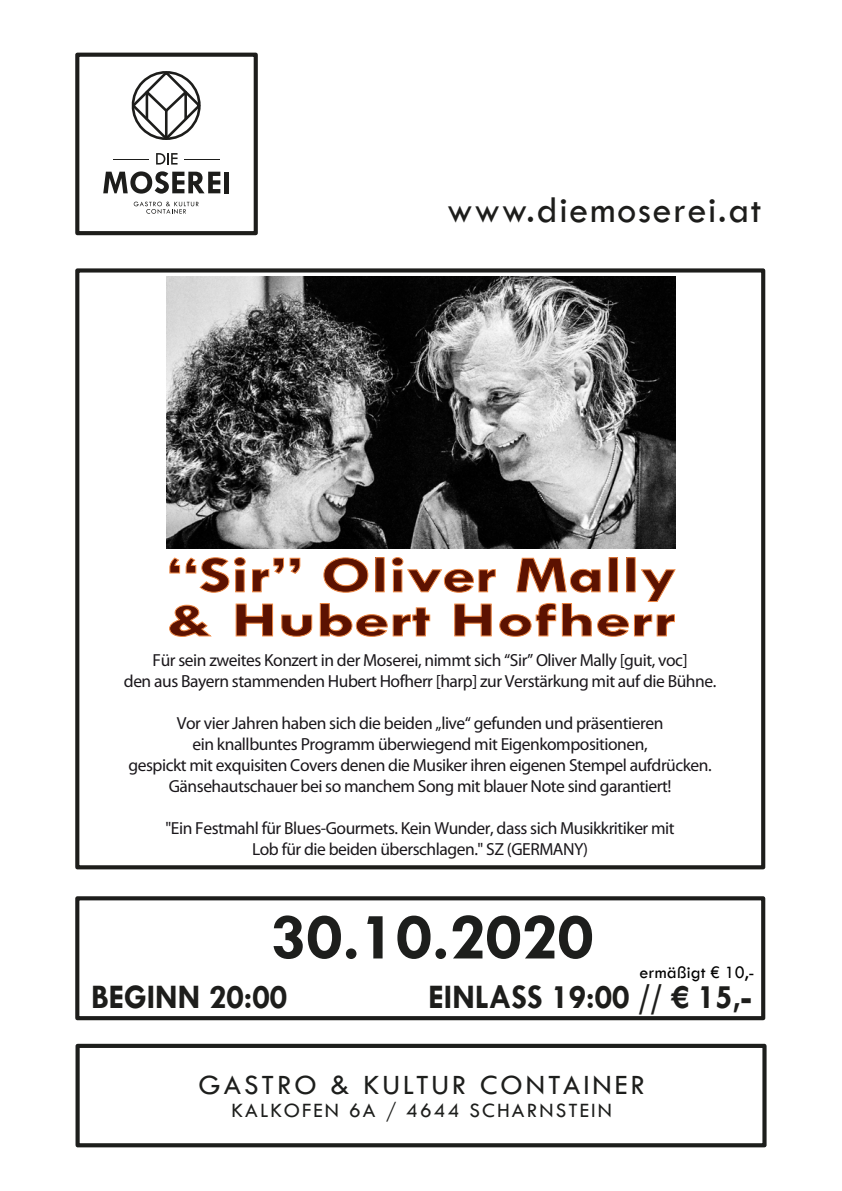
<style>
.page{position:relative;width:842px;height:1191px;background:#fff}
.page>*{position:absolute;margin:0;border:0;box-sizing:border-box;transform-origin:0 0}
.t1{font:700 67.8px "Tw Cen";color:#1d1e1c}
.t2{font:700 52.4px "Tw Cen";color:#5c1201;scale:1.3 1}
.t3{font:700 49.7px "Tw Cen";color:#5c1201;scale:1.46 1}
.t4{font:38.5px "Tw Cen";letter-spacing:.04em;color:#1d1d1b}
.t5{font:700 34.7px "Tw Cen";color:#1d1d1b;scale:.94 1}
.t6{font:28.9px "Tw Cen";letter-spacing:.1em;color:#1d1e1c}
.t7{font:21.2px "Tw Cen";letter-spacing:.1em;color:#1d1e1c}
.t8{font:18px "Tw Cen";color:#000}
.t9{font:17.5px/21px "Myriad Pro";letter-spacing:-.025em;color:#1a171b;text-align:center}
</style>
<div class="page">
<div style="left:75px;top:53px;width:183px;height:182px;border:4px solid #1d1d1b"></div>
<div style="left:75px;top:268px;width:690px;height:601px;border:4px solid #1d1d1b"></div>
<div style="left:75px;top:896px;width:690px;height:124px;border:4px solid #1d1d1b"></div>
<svg style="left:134px;top:202px;width:65px;height:12px"></svg>
<hr style="left:184px;top:159px;width:36px;height:1px;background:#1d1d1b">
<hr style="left:113px;top:159px;width:36px;height:1px;background:#1d1d1b">
<svg style="left:156px;top:153px;width:22px;height:12px"></svg>
<svg style="left:103px;top:171px;width:117px;height:23px"></svg>
<div style="left:224px;top:172px;width:5px;height:21px;background:#1d1d1b"></div>
<svg style="left:131px;top:71px;width:70px;height:69px"></svg>
<hr style="left:165px;top:111px;width:3px;height:28px;background:#1d1d1b">
<div style="left:76px;top:1043px;width:690px;height:104px;border:4px solid #1d1e1c"></div>
<svg style="left:169px;top:557px;width:77px;height:36px"></svg>
<svg style="left:252px;top:557px;width:49px;height:36px"></svg>
<svg style="left:169px;top:604px;width:43px;height:33px"></svg>
<svg style="left:235px;top:603px;width:39px;height:34px"></svg>
<svg style="left:281px;top:614px;width:32px;height:23px"></svg>
<svg style="left:319px;top:557px;width:357px;height:80px"></svg>
<img style="left:166px;top:277px;width:509px;height:271px">
<h3 class="t4" style="left:447px;top:187px;width:315px">www.diemoserei.at</h3>
<h2 class="t2" style="left:166px;top:544px;width:394px">“Sir” Oliver Mally</h2>
<h3 class="t3" style="left:166px;top:590px;width:351px">&amp; Hubert Hofherr</h3>
<p class="t9" style="left:124px;top:649px;width:594px">Für sein zweites Konzert in der Moserei, nimmt sich “Sir” Oliver Mally [guit, voc]<br>den aus Bayern stammenden Hubert Hofherr [harp] zur Verstärkung mit auf die Bühne.</p>
<p class="t9" style="left:128px;top:712px;width:585px">Vor vier Jahren haben sich die beiden „live“ gefunden und präsentieren<br>ein knallbuntes Programm überwiegend mit Eigenkompositionen,<br>gespickt mit exquisiten Covers denen die Musiker ihren eigenen Stempel aufdrücken.<br>Gänsehautschauer bei so manchem Song mit blauer Note sind garantiert!</p>
<p class="t9" style="left:166px;top:817px;width:511px">"Ein Festmahl für Blues-Gourmets. Kein Wunder, dass sich Musikkritiker mit<br>Lob für die beiden überschlagen." SZ (GERMANY)</p>
<h1 class="t1" style="left:270px;top:896px;width:325px">30.10.2020</h1>
<p class="t8" style="left:640px;top:961px;width:117px">ermäßigt € 10,-</p>
<h3 class="t5" style="left:91px;top:976px;width:210px">BEGINN 20:00</h3>
<h3 class="t5" style="left:428px;top:976px;width:345px">EINLASS 19:00 // € 15,-</h3>
<h3 class="t6" style="left:199px;top:1068px;width:448px">GASTRO &amp; KULTUR CONTAINER</h3>
<p class="t7" style="left:231px;top:1097px;width:382px">KALKOFEN 6A / 4644 SCHARNSTEIN</p>
</div>
